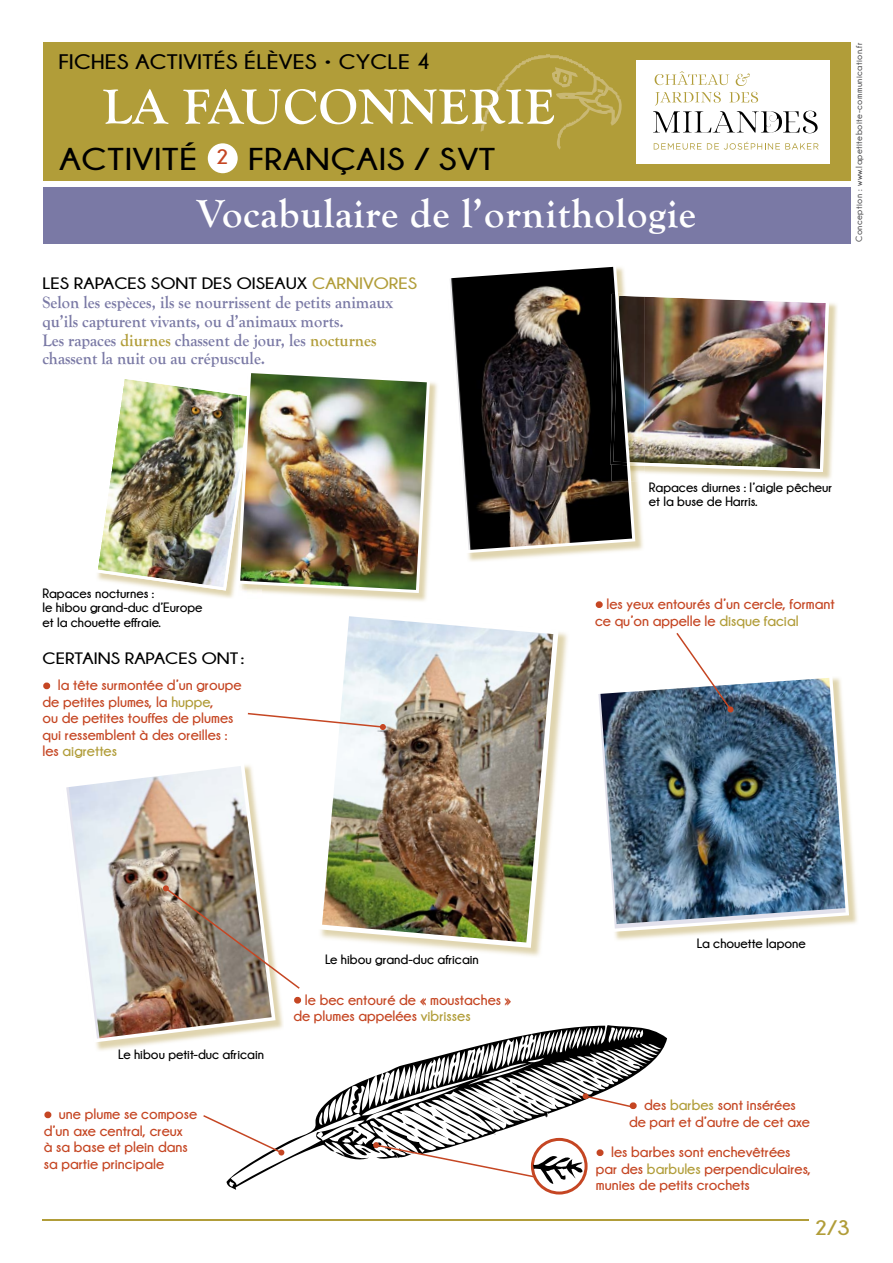
<style>
.page{position:relative;width:893px;height:1263px;background:#fff}
.page>*{position:absolute;margin:0;border:0;box-sizing:border-box;transform-origin:0 0}
.t1{font:700 51px "Goudy Old Style T";letter-spacing:.02em;color:#fff}
.t2{font:700 40.5px "Goudy Old Style T";letter-spacing:.02em;color:#fff}
.t3{font:700 31.5px "Champagne&Limousines";letter-spacing:.02em;color:#000;scale:1.15 1}
.t4{font:700 21px "Champagne&Limousines";letter-spacing:.01em;color:#000;scale:1.15 1}
.t5{font:700 21px "Champagne&Limousines";color:#b19d39;scale:1.15 1}
.t6{font:700 17.25px/18.8px "Goudy Old Style T";color:#7a79a5;scale:.95 1}
.t7{font:700 16.5px "Champagne&Limousines";color:#000;scale:1.15 1}
.t8{font:700 15px/16.5px "Champagne&Limousines";color:#c54623}
.t9{font:700 13.5px/14.2px "Champagne&Limousines";color:#000}
.t10{font:700 9px "Champagne&Limousines";letter-spacing:.05em;color:#58585a}
.s1{color:#b19d39}
.s2{font-size:22.5px}
</style>
<div class="page">
<hr style="left:43px;top:1220px;width:766px;height:1px;background:#b19d39">
<div style="left:43px;top:43px;width:807px;height:138px;background:#b19d39"></div>
<div style="left:637px;top:61px;width:193px;height:103px;background:#fff"></div>
<svg style="left:736px;top:73px;width:14px;height:13px"></svg>
<svg style="left:655px;top:71px;width:74px;height:14px"></svg>
<svg style="left:653px;top:92px;width:165px;height:41px"></svg>
<svg style="left:654px;top:143px;width:47px;height:7px"></svg>
<svg style="left:707px;top:142px;width:112px;height:8px"></svg>
<svg style="left:480px;top:54px;width:142px;height:96px"></svg>
<div style="left:43px;top:187px;width:807px;height:56px;background:#7a79a5"></div>
<div style="left:208px;top:143px;width:30px;height:30px;background:#fff;border-radius:50%"></div>
<img style="left:645px;top:303px;width:192px;height:177px">
<img style="left:645px;top:296px;width:184px;height:176px">
<img style="left:468px;top:481px;width:175px;height:80px">
<img style="left:635px;top:466px;width:10px;height:15px">
<img style="left:635px;top:296px;width:10px;height:170px">
<img style="left:450px;top:266px;width:185px;height:287px">
<img style="left:270px;top:382px;width:167px;height:219px">
<img style="left:97px;top:373px;width:333px;height:220px">
<svg style="left:595px;top:601px;width:8px;height:7px"></svg>
<svg style="left:43px;top:682px;width:8px;height:8px"></svg>
<img style="left:443px;top:632px;width:125px;height:324px">
<img style="left:320px;top:616px;width:239px;height:332px">
<img style="left:96px;top:1006px;width:187px;height:45px">
<img style="left:66px;top:765px;width:210px;height:277px">
<img style="left:163px;top:885px;width:139px;height:121px">
<svg style="left:226px;top:1024px;width:441px;height:166px"></svg>
<svg style="left:44px;top:1111px;width:8px;height:8px"></svg>
<svg style="left:203px;top:1115px;width:79px;height:38px"></svg>
<svg style="left:278px;top:1149px;width:7px;height:7px"></svg>
<svg style="left:361px;top:1082px;width:278px;height:112px"></svg>
<svg style="left:248px;top:713px;width:138px;height:17px"></svg>
<img style="left:615px;top:803px;width:242px;height:137px">
<img style="left:598px;top:677px;width:251px;height:255px">
<svg style="left:676px;top:633px;width:57px;height:79px"></svg>
<h3 class="t4" style="left:58px;top:50px;width:325px">FICHES ACTIVITÉS ÉLÈVES • CYCLE 4</h3>
<h1 class="t1" style="left:103px;top:78px;width:453px">LA FAUCONNERIE</h1>
<h3 class="t3" style="left:60px;top:142px;width:380px">ACTIVITÉ <sup>2</sup> FRANÇAIS / SVT</h3>
<h2 class="t2" style="left:197px;top:191px;width:501px">Vocabulaire de l’ornithologie</h2>
<p class="t7" style="left:43px;top:275px;width:327px">LES RAPACES SONT DES OISEAUX <span class="s1">CARNIVORES</span></p>
<p class="t6" style="left:43px;top:293px;width:370px">Selon les espèces, ils se nourrissent de petits animaux qu’ils capturent vivants, ou d’animaux morts.<br>Les rapaces <span class="s1">diurnes</span> chassent de jour, les <span class="s1">nocturnes </span>chassent la nuit ou au crépuscule.</p>
<p class="t10" style="left:854px;top:242px;width:201px;rotate:-90deg">Conception : www.lapetiteboite-communication.fr</p>
<p class="t9" style="left:43px;top:586px;width:162px">Rapaces nocturnes :<br>le hibou grand-duc d’Europe et la chouette effraie.</p>
<p class="t7" style="left:43px;top:649px;width:177px">CERTAINS RAPACES ONT :</p>
<p class="t8" style="left:43px;top:677px;width:200px"><span class="s2">•</span> la tête surmontée d’un groupe de petites plumes, la <span class="s1">huppe</span>,<br>ou de petites touffes de plumes qui ressemblent à des oreilles : les <span class="s1">aigrettes</span></p>
<p class="t9" style="left:649px;top:480px;width:185px">Rapaces diurnes : l’aigle pêcheur et la buse de Harris.</p>
<p class="t8" style="left:595px;top:595px;width:241px"><span class="s2">•</span> les yeux entourés d’un cercle, formant ce qu’on appelle le <span class="s1">disque facial</span></p>
<p class="t9" style="left:118px;top:1047px;width:147px">Le hibou petit-duc africain</p>
<p class="t9" style="left:325px;top:952px;width:155px">Le hibou grand-duc africain</p>
<p class="t8" style="left:293px;top:991px;width:220px"><span class="s2">•</span> le bec entouré de « moustaches » de plumes appelées <span class="s1">vibrisses</span></p>
<p class="t9" style="left:697px;top:936px;width:111px">La chouette lapone</p>
<p class="t8" style="left:44px;top:1106px;width:155px"><span class="s2">•</span> une plume se compose d’un axe central, creux<br>à sa base et plein dans sa partie principale</p>
<p class="t8" style="left:629px;top:1096px;width:183px"><span class="s2">•</span> des <span class="s1">barbes</span> sont insérées de part et d’autre de cet axe</p>
<p class="t8" style="left:596px;top:1143px;width:216px"><span class="s2">•</span> les barbes sont enchevêtrées par des <span class="s1">barbules</span> perpendiculaires, munies de petits crochets</p>
<h3 class="t5" style="left:814px;top:1216px;width:33px">2/3</h3>
</div>
